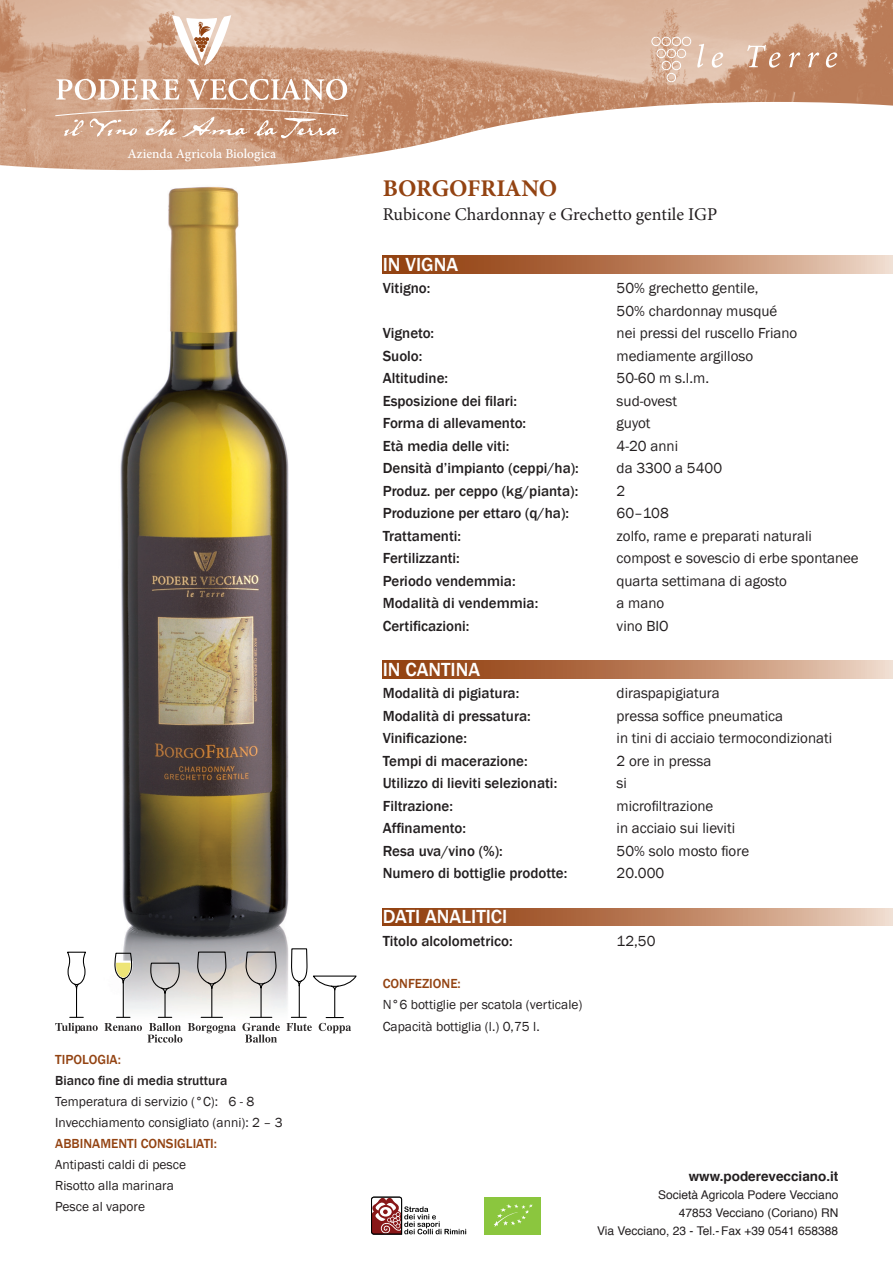
<style>
.page{position:relative;width:893px;height:1263px;background:#fff}
.page>*{position:absolute;margin:0;border:0;box-sizing:border-box;transform-origin:0 0}
.t1{font:700 24px "Minion Pro";letter-spacing:-.005em;color:#934312}
.t2{font:500 19.5px "Franklin Gothic";color:#fff}
.t3{font:18px "Minion Pro";letter-spacing:-.005em;color:#231f20}
.t4{font:500 15px "Franklin Gothic";color:#231f20}
.t5{font:15px/22.5px "Franklin Gothic";color:#231f20}
.t6{font:13.5px/21px "Franklin Gothic";color:#231f20}
.t7{font:500 13.5px "Franklin Gothic";color:#934312}
.t8{font:500 13.5px "Franklin Gothic";color:#231f20}
.t9{font:500 13.5px "Minion Pro";color:#fff}
.t10{font:700 13.5px "Helvetica";color:#231f20}
.t11{font:12px/18px "Helvetica";color:#231f20;text-align:right}
</style>
<div class="page">
<img style="left:116px;top:170px;width:173px;height:870px">
<img style="left:0;top:0;width:893px;height:170px">
<svg style="left:383px;top:255px;width:510px;height:18px;background:#b97e5b"></svg>
<svg style="left:383px;top:660px;width:510px;height:18px;background:#b97e5b"></svg>
<svg style="left:383px;top:908px;width:510px;height:17px;background:#b97e5b"></svg>
<svg style="left:286px;top:948px;width:71px;height:85px"></svg>
<svg style="left:55px;top:951px;width:43px;height:82px"></svg>
<hr style="left:123px;top:981px;width:1px;height:36px;background:#000">
<svg style="left:114px;top:952px;width:20px;height:32px"></svg>
<hr style="left:261px;top:987px;width:1px;height:30px;background:#000">
<svg style="left:242px;top:1017px;width:38px;height:26px"></svg>
<svg style="left:245px;top:951px;width:32px;height:38px"></svg>
<hr style="left:211px;top:987px;width:1px;height:30px;background:#000">
<svg style="left:188px;top:1017px;width:48px;height:16px"></svg>
<svg style="left:197px;top:951px;width:30px;height:39px"></svg>
<hr style="left:164px;top:992px;width:2px;height:25px;background:#000">
<svg style="left:104px;top:1017px;width:78px;height:26px"></svg>
<svg style="left:150px;top:962px;width:30px;height:32px"></svg>
<svg style="left:697px;top:44px;width:7px;height:24px"></svg>
<svg style="left:712px;top:52px;width:11px;height:16px"></svg>
<svg style="left:747px;top:45px;width:33px;height:23px"></svg>
<svg style="left:789px;top:52px;width:11px;height:16px"></svg>
<svg style="left:808px;top:52px;width:11px;height:16px"></svg>
<svg style="left:826px;top:52px;width:11px;height:16px"></svg>
<svg style="left:651px;top:37px;width:40px;height:45px;background:#dfbfab"></svg>
<svg style="left:172px;top:15px;width:59px;height:51px"></svg>
<svg style="left:56px;top:79px;width:123px;height:21px"></svg>
<svg style="left:187px;top:79px;width:160px;height:21px"></svg>
<svg style="left:54px;top:108px;width:295px;height:31px;background:#d2a78d"></svg>
<svg style="left:371px;top:1197px;width:95px;height:37px"></svg>
<div style="left:484px;top:1197px;width:57px;height:37px;background:#8bc63e"></div>
<svg style="left:494px;top:1204px;width:39px;height:23px"></svg>
<p class="t9" style="left:128px;top:145px;width:150px">Azienda Agricola Biologica</p>
<p class="t7" style="left:55px;top:1051px;width:67px">Tipologia:</p>
<p class="t8" style="left:55px;top:1072px;width:174px">Bianco fine di media struttura</p>
<p class="t6" style="left:55px;top:1091px;width:229px">Temperatura di servizio (°C): 6 - 8<br>Invecchiamento consigliato (anni): 2 – 3</p>
<p class="t7" style="left:55px;top:1135px;width:163px">Abbinamenti consigliati:</p>
<p class="t6" style="left:55px;top:1154px;width:132px">Antipasti caldi di pesce<br>Risotto alla marinara<br>Pesce al vapore</p>
<h1 class="t1" style="left:383px;top:171px;width:176px">BORGOFRIANO</h1>
<p class="t3" style="left:383px;top:202px;width:336px">Rubicone Chardonnay e Grechetto gentile IGP</p>
<h2 class="t2" style="left:383px;top:252px;width:45px">IN VIGNA</h2>
<p class="t4" style="left:383px;top:279px;width:49px">Vitigno:</p>
<p class="t5" style="left:617px;top:277px;width:162px">50% grechetto gentile,<br>50% chardonnay musqué</p>
<p class="t4" style="left:383px;top:324px;width:53px">Vigneto:</p>
<p class="t5" style="left:617px;top:322px;width:182px">nei pressi del ruscello Friano</p>
<p class="t4" style="left:383px;top:347px;width:41px">Suolo:</p>
<p class="t5" style="left:617px;top:345px;width:138px">mediamente argilloso</p>
<p class="t4" style="left:383px;top:369px;width:67px">Altitudine:</p>
<p class="t5" style="left:617px;top:367px;width:94px">50-60 m s.l.m.</p>
<p class="t4" style="left:383px;top:392px;width:136px">Esposizione dei filari:</p>
<p class="t5" style="left:617px;top:390px;width:62px">sud-ovest</p>
<p class="t4" style="left:383px;top:414px;width:145px">Forma di allevamento:</p>
<p class="t5" style="left:617px;top:412px;width:35px">guyot</p>
<p class="t4" style="left:383px;top:437px;width:128px">Età media delle viti:</p>
<p class="t5" style="left:617px;top:435px;width:63px">4-20 anni</p>
<p class="t4" style="left:383px;top:459px;width:198px">Densità d’impianto (ceppi/ha):</p>
<p class="t5" style="left:617px;top:457px;width:107px">da 3300 a 5400</p>
<p class="t4" style="left:383px;top:482px;width:197px">Produz. per ceppo (kg/pianta):</p>
<p class="t5" style="left:617px;top:480px;width:10px">2</p>
<p class="t4" style="left:383px;top:504px;width:188px">Produzione per ettaro (q/ha):</p>
<p class="t5" style="left:617px;top:502px;width:54px">60–108</p>
<p class="t4" style="left:383px;top:527px;width:80px">Trattamenti:</p>
<p class="t5" style="left:617px;top:525px;width:197px">zolfo, rame e preparati naturali</p>
<p class="t4" style="left:383px;top:549px;width:79px">Fertilizzanti:</p>
<p class="t5" style="left:617px;top:547px;width:244px">compost e sovescio di erbe spontanee</p>
<p class="t4" style="left:383px;top:572px;width:134px">Periodo vendemmia:</p>
<p class="t5" style="left:617px;top:570px;width:172px">quarta settimana di agosto</p>
<p class="t4" style="left:383px;top:594px;width:157px">Modalità di vendemmia:</p>
<p class="t5" style="left:617px;top:592px;width:49px">a mano</p>
<p class="t4" style="left:383px;top:617px;width:88px">Certificazioni:</p>
<p class="t5" style="left:617px;top:615px;width:54px">vino BIO</p>
<h2 class="t2" style="left:383px;top:657px;width:35px">IN CAN</h2>
<h2 class="t2" style="left:441px;top:657px;width:20px">TINA</h2>
<p class="t4" style="left:383px;top:684px;width:138px">Modalità di pigiatura:</p>
<p class="t5" style="left:617px;top:682px;width:105px">diraspapigiatura</p>
<p class="t4" style="left:383px;top:707px;width:150px">Modalità di pressatura:</p>
<p class="t5" style="left:617px;top:705px;width:168px">pressa soffice pneumatica</p>
<p class="t4" style="left:383px;top:729px;width:86px">Vinificazione:</p>
<p class="t5" style="left:617px;top:727px;width:217px">in tini di acciaio termocondizionati</p>
<p class="t4" style="left:383px;top:752px;width:146px">Tempi di macerazione:</p>
<p class="t5" style="left:617px;top:750px;width:96px">2 ore in pressa</p>
<p class="t4" style="left:383px;top:774px;width:176px">Utilizzo di lieviti selezionati:</p>
<p class="t5" style="left:617px;top:772px;width:12px">si</p>
<p class="t4" style="left:383px;top:797px;width:72px">Filtrazione:</p>
<p class="t5" style="left:617px;top:795px;width:98px">microfiltrazione</p>
<p class="t4" style="left:383px;top:819px;width:85px">Affinamento:</p>
<p class="t5" style="left:617px;top:817px;width:120px">in acciaio sui lieviti</p>
<p class="t4" style="left:383px;top:842px;width:121px">Resa uva/vino (%):</p>
<p class="t5" style="left:617px;top:840px;width:134px">50% solo mosto fiore</p>
<p class="t4" style="left:383px;top:864px;width:186px">Numero di bottiglie prodotte:</p>
<p class="t5" style="left:617px;top:862px;width:49px">20.000</p>
<h2 class="t2" style="left:383px;top:905px;width:54px">DATI ANALI</h2>
<h2 class="t2" style="left:476px;top:905px;width:17px">TICI</h2>
<p class="t4" style="left:383px;top:932px;width:131px">Titolo alcolometrico:</p>
<p class="t5" style="left:617px;top:930px;width:40px">12,50</p>
<p class="t7" style="left:383px;top:975px;width:9px">CON</p>
<p class="t7" style="left:408px;top:975px;width:30px">FEZIONE</p>
<p class="t7" style="left:458px;top:975px;width:5px">:</p>
<p class="t6" style="left:383px;top:993px;width:201px;line-height:22.5px">N°6 bottiglie per scatola (verticale)<br>Capacità bottiglia (l.) 0,75 l.</p>
<p class="t10" style="left:689px;top:1163px;width:151px">www.poderevecciano.it</p>
<p class="t11" style="left:597px;top:1185px;width:243px">Società Agricola Podere Vecciano<br>47853 Vecciano (Coriano) RN<br>Via Vecciano, 23 - Tel.- Fax +39 0541 658388</p>
</div>
